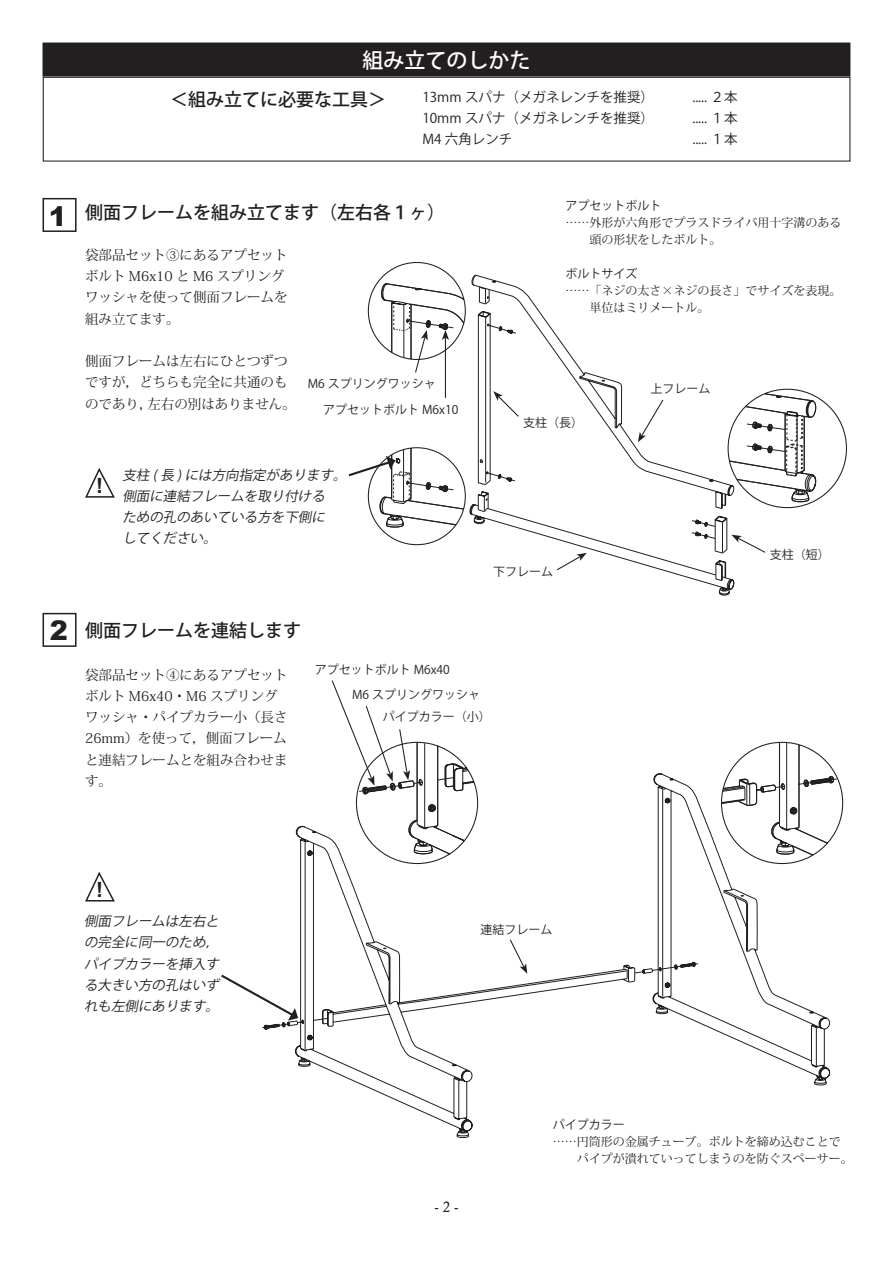
<style>
.page{position:relative;width:893px;height:1263px;background:#fff}
.page>*{position:absolute;margin:0;border:0;box-sizing:border-box;transform-origin:0 0}
.t1{font:900 27px "Arial";color:#231f20}
.t2{font:500 21px "Koz Go Pro";color:#fff}
.t3{font:700 21px "Arial";color:#231f20}
.t4{font:500 18px "Koz Go Pro";color:#231f20}
.t5{font:15px "Calisto";color:#231f20}
.t6{font:13.5px/21.3px "Koz Min Pro";color:#231f20}
.t7{font:italic 13.5px/21.3px "Koz Go Pro";color:#231f20}
.t8{font:13.5px "Koz Go Pro";color:#231f20}
.t9{font:12px/17px "Koz Min Pro";color:#231f20}
.t10{font:12px "Koz Go Pro";color:#231f20}
</style>
<div class="page">
<div style="left:43px;top:77px;width:807px;height:85px;border:1px solid #231f20"></div>
<div style="left:43px;top:43px;width:807px;height:33px;background:#231f20"></div>
<div style="left:43px;top:43px;width:807px;height:34px;border:2px solid #231f20"></div>
<div style="left:43px;top:198px;width:34px;height:34px;border:2px solid #231f20"></div>
<div style="left:43px;top:613px;width:34px;height:34px;border:2px solid #231f20"></div>
<svg style="left:85px;top:871px;width:30px;height:31px"></svg>
<svg style="left:262px;top:825px;width:105px;height:205px"></svg>
<svg style="left:331px;top:680px;width:36px;height:106px"></svg>
<svg style="left:85px;top:468px;width:30px;height:30px"></svg>
<svg style="left:348px;top:468px;width:19px;height:9px"></svg>
<svg style="left:367px;top:262px;width:480px;height:877px"></svg>
<svg style="left:221px;top:973px;width:77px;height:47px"></svg>
<p class="t2" style="left:362px;top:47px;width:170px">組み立てのしかた</p>
<p class="t4" style="left:170px;top:88px;width:217px">＜組み立てに必要な工具＞</p>
<p class="t8" style="left:422px;top:88px;width:233px">13mm スパナ（メガネレンチを推奨）</p>
<p class="t8" style="left:692px;top:88px;width:47px">..... ２本</p>
<p class="t8" style="left:422px;top:109px;width:233px">10mm スパナ（メガネレンチを推奨）</p>
<p class="t8" style="left:692px;top:109px;width:47px">..... １本</p>
<p class="t8" style="left:422px;top:131px;width:92px">M4 六角レンチ</p>
<p class="t8" style="left:692px;top:131px;width:47px">..... １本</p>
<p class="t1" style="left:49px;top:197px;width:20px">1</p>
<p class="t1" style="left:50px;top:611px;width:20px">2</p>
<p class="t4" style="left:85px;top:201px;width:361px">側面フレームを組み立てます（左右各１ヶ）</p>
<p class="t6" style="left:85px;top:244px;width:204px">袋部品セット③にあるアプセットボルト M6x10 と M6 スプリングワッシャを使って側面フレームを組み立てます。</p>
<p class="t6" style="left:85px;top:350px;width:212px">側面フレームは左右にひとつずつですが，どちらも完全に共通のものであり，左右の別はありません。</p>
<p class="t10" style="left:308px;top:376px;width:130px">M6 スプリングワッシャ</p>
<p class="t10" style="left:323px;top:401px;width:137px">アプセットボルト M6x10</p>
<p class="t3" style="left:96px;top:472px;width:8px">!</p>
<p class="t7" style="left:122px;top:464px;width:229px">支柱 ( 長 ) には方向指定があります。</p>
<p class="t7" style="left:122px;top:486px;width:207px">側面に連結フレームを取り付ける</p>
<p class="t7" style="left:122px;top:507px;width:207px">ための孔のあいている方を下側に</p>
<p class="t7" style="left:122px;top:528px;width:99px">してください。</p>
<p class="t10" style="left:566px;top:197px;width:97px">アプセットボルト</p>
<p class="t9" style="left:566px;top:213px;width:277px">……外形が六角形でプラスドライバ用十字溝のある</p>
<p class="t9" style="left:566px;top:230px;width:157px">　　頭の形状をしたボルト。</p>
<p class="t10" style="left:566px;top:265px;width:73px">ボルトサイズ</p>
<p class="t9" style="left:566px;top:281px;width:277px">……「ネジの太さ×ネジの長さ」でサイズを表現。</p>
<p class="t9" style="left:566px;top:298px;width:145px">　　単位はミリメートル。</p>
<p class="t10" style="left:523px;top:415px;width:61px">支柱（長）</p>
<p class="t10" style="left:493px;top:564px;width:61px">下フレーム</p>
<p class="t10" style="left:651px;top:381px;width:61px">上フレーム</p>
<p class="t10" style="left:770px;top:547px;width:61px">支柱（短）</p>
<p class="t4" style="left:85px;top:618px;width:217px">側面フレームを連結します</p>
<p class="t6" style="left:85px;top:663px;width:204px">袋部品セット④にあるアプセットボルト M6x40・M6 スプリングワッシャ・パイプカラー小（長さ<br>26mm）を使って，側面フレームと連結フレームとを組み合わせます。</p>
<p class="t10" style="left:315px;top:662px;width:137px">アプセットボルト M6x40</p>
<p class="t10" style="left:352px;top:687px;width:130px">M6 スプリングワッシャ</p>
<p class="t10" style="left:383px;top:708px;width:109px">パイプカラー（小）</p>
<p class="t3" style="left:96px;top:876px;width:8px">!</p>
<p class="t7" style="left:84px;top:911px;width:140px">側面フレームは左右との完全に同一のため，</p>
<p class="t7" style="left:84px;top:953px;width:140px;text-align:justify">パイプカラーを挿入する大きい方の孔はいずれも左側にあります。</p>
<p class="t10" style="left:480px;top:922px;width:73px">連結フレーム</p>
<p class="t5" style="left:434px;top:1198px;width:26px">- 2 -</p>
<p class="t10" style="left:553px;top:1117px;width:73px">パイプカラー</p>
<p class="t9" style="left:553px;top:1133px;width:301px">……円筒形の金属チューブ。ボルトを締め込むことで　　パイプが潰れていってしまうのを防ぐスペーサー。</p>
</div>
